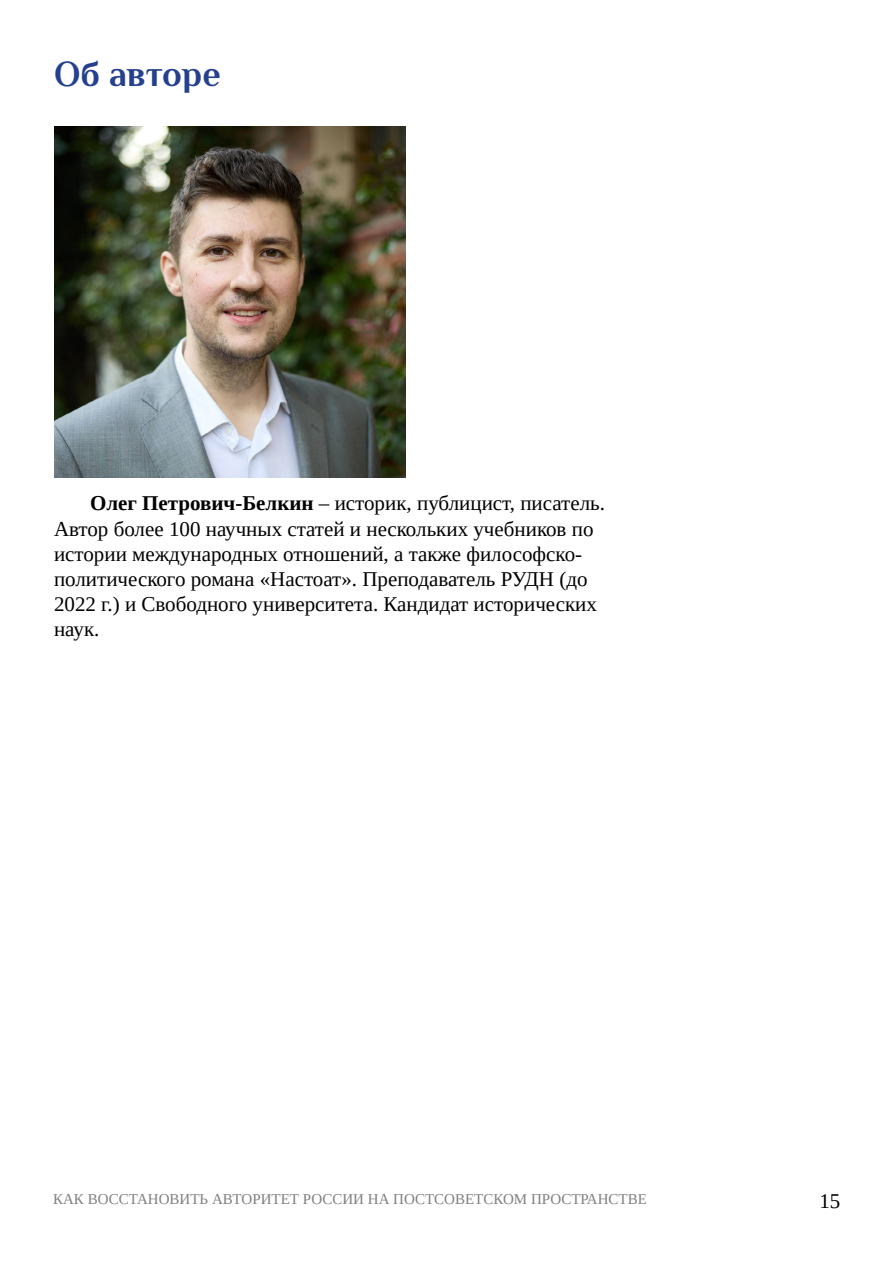
<style>
.page{position:relative;width:893px;height:1263px;background:#fff}
.page>*{position:absolute;margin:0;border:0;box-sizing:border-box;transform-origin:0 0}
.t1{font:700 36px "Philosopher";color:#25408f}
.t2{font:21px/25.2px "Tinos";color:#000}
.t3{font:15px "Tinos";color:#808080}
.s1{font-weight:700}
</style>
<div class="page">
<img style="left:54px;top:127px;width:351px;height:351px">
<h1 class="t1" style="left:54px;top:51px;width:168px">Об авторе</h1>
<p class="t2" style="left:54px;top:491px;width:552px;text-indent:36px"><span class="s1">Олег Петрович-Белкин</span> – историк, публицист, писатель.<br>Автор более 100 научных статей и нескольких учебников по истории международных отношений, а также философско&shy;политического романа «Настоат». Преподаватель РУДН (до 2022 г.) и Свободного университета. Кандидат исторических наук.</p>
<p class="t3" style="left:53px;top:1189px;width:595px">КАК ВОССТАНОВИТЬ АВТОРИТЕТ РОССИИ НА ПОСТСОВЕТСКОМ ПРОСТРАНСТВЕ</p>
<p class="t2" style="left:819px;top:1188px;width:22px">15</p>
</div>
